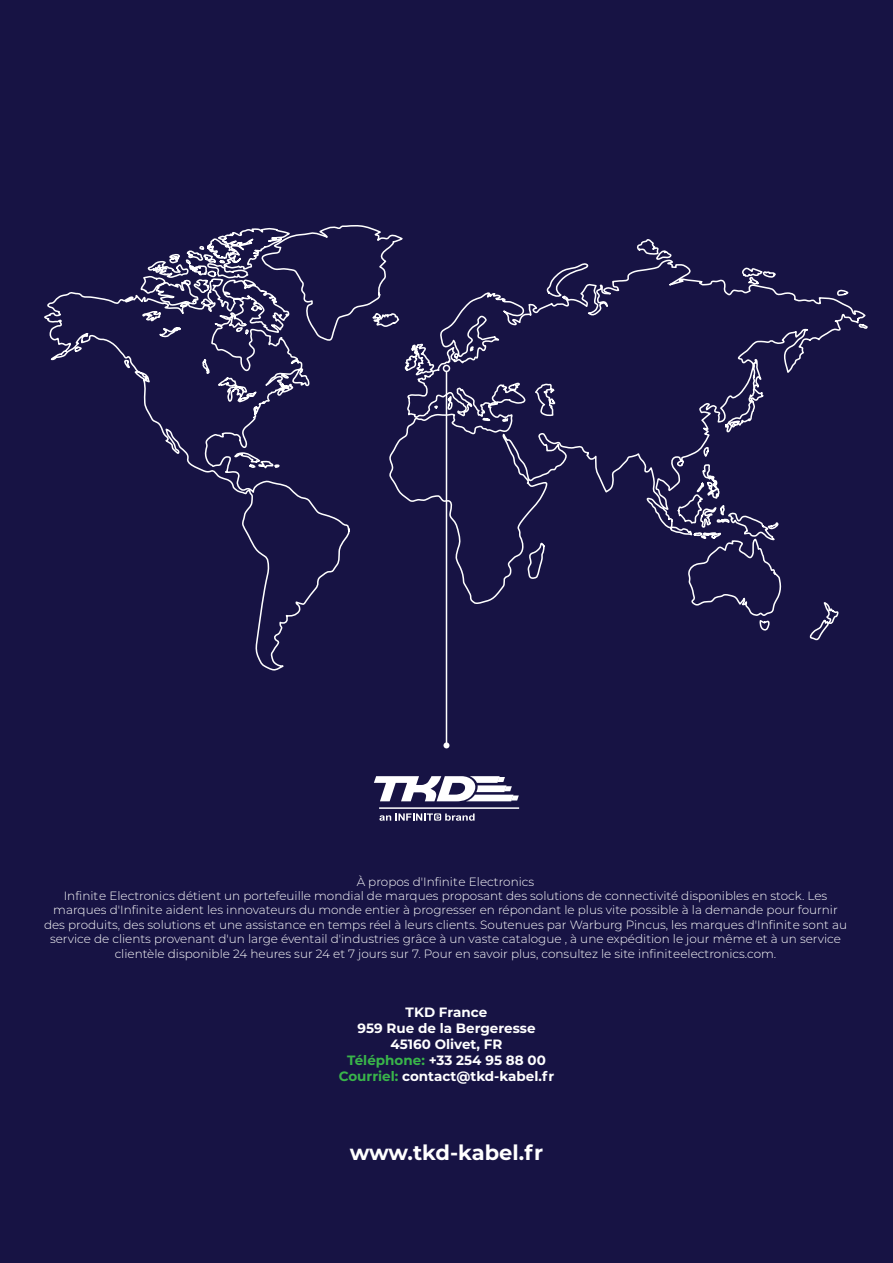
<style>
.page{position:relative;width:893px;height:1263px;background:#171344}
.page>*{position:absolute;margin:0;border:0;box-sizing:border-box;transform-origin:0 0}
.t1{font:700 21px "Montserrat";color:#fff}
.t2{font:700 13.5px/16.2px "Montserrat";color:#fff;text-align:center}
.t3{font:300 12px/14.4px "Montserrat";color:#fff;text-align:center}
.s1{color:#39b54a}
</style>
<div class="page">
<svg style="left:44px;top:225px;width:824px;height:522px"></svg>
<hr style="left:446px;top:371px;width:1px;height:374px;background:#fff">
<svg style="left:443px;top:742px;width:6px;height:6px"></svg>
<div style="left:443px;top:365px;width:7px;height:7px;border:2px solid #fff;border-radius:50%"></div>
<hr style="left:379px;top:807px;width:140px;height:2px;background:#fff">
<svg style="left:379px;top:813px;width:96px;height:8px"></svg>
<svg style="left:374px;top:776px;width:145px;height:25px"></svg>
<p class="t3" style="left:44px;top:874px;width:804px">À propos d'Infinite Electronics<br>Infinite Electronics détient un portefeuille mondial de marques proposant des solutions de connectivité disponibles en stock. Les marques d'Infinite aident les innovateurs du monde entier à progresser en répondant le plus vite possible à la demande pour fournir des produits, des solutions et une assistance en temps réel à leurs clients. Soutenues par Warburg Pincus, les marques d'Infinite sont au service de clients provenant d'un large éventail d'industries grâce à un vaste catalogue , à une expédition le jour même et à un service clientèle disponible 24 heures sur 24 et 7 jours sur 7. Pour en savoir plus, consultez le site infiniteelectronics.com.</p>
<p class="t2" style="left:339px;top:1003px;width:217px">TKD France<br>959 Rue de la Bergeresse<br>45160 Olivet, FR<br><span class="s1">Téléphone:</span> +33 254 95 88 00<br><span class="s1">Courriel:</span> contact@tkd-kabel.fr</p>
<h1 class="t1" style="left:350px;top:1138px;width:195px">www.tkd-kabel.fr</h1>
</div>
